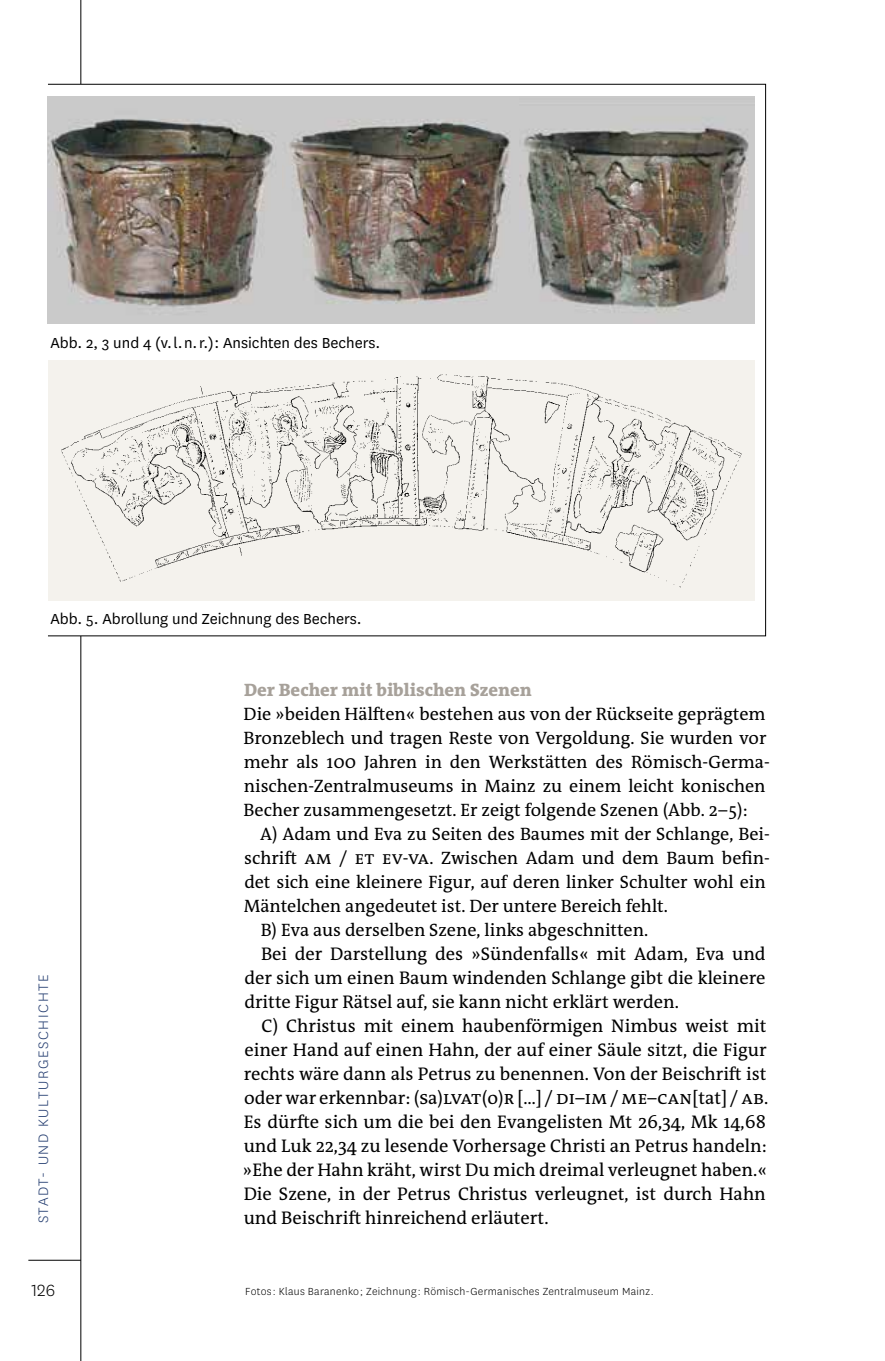
<style>
.page{position:relative;width:885px;height:1361px;background:#fff}
.page>*{position:absolute;margin:0;border:0;box-sizing:border-box;transform-origin:0 0}
.t1{font:300 19px "National";color:#000}
.t2{font:18.4px/24px "The Antiqua B W5 Plain";color:#000;text-align:justify}
.t3{font:18px/24px "The Antiqua B W5 Plain";color:#000}
.t4{font:800 18px "The Antiqua B W8";color:#a7a19a}
.t5{font:17px "National";color:#000}
.t6{font:300 16px "National";letter-spacing:.1em;color:#243d70}
.t7{font:300 12px "National";letter-spacing:.025em;color:#000}
</style>
<div class="page">
<hr style="left:80px;top:0;width:1px;height:1361px;background:#000">
<hr style="left:28px;top:1260px;width:53px;height:1px;background:#000">
<div style="left:48px;top:84px;width:717px;height:552px;background:#fff"></div>
<img style="left:48px;top:96px;width:706px;height:227px">
<div style="left:48px;top:361px;width:706px;height:240px;background:#f4f2ed"></div>
<img style="left:61px;top:374px;width:681px;height:214px">
<p class="t5" style="left:50px;top:332px;width:331px">Abb. 2, 3 und 4 (v. l. n. r.) : Ansichten des Bechers.</p>
<p class="t5" style="left:50px;top:608px;width:313px">Abb. 5. Abrollung und Zeichnung des Bechers.</p>
<p class="t6" style="left:33px;top:1223px;width:251px;rotate:-90deg">STADT- UND KULTURGESCHICHTE</p>
<p class="t1" style="left:32px;top:1278px;width:25px">126</p>
<p class="t4" style="left:244px;top:678px;width:289px">Der Becher mit biblischen Szenen</p>
<p class="t3" style="left:244px;top:702px;width:527px">Die »beiden Hälften« bestehen aus von der Rückseite geprägtem Bronzeblech und tragen Reste von Vergoldung. Sie wurden vor mehr als 100 Jahren in den Werkstätten des Römisch-Germa&shy;nischen-Zentralmuseums in Mainz zu einem leicht konischen Becher zusammengesetzt. Er zeigt folgende Szenen (Abb. 2–5):</p>
<p class="t3" style="left:260px;top:822px;width:511px">A) Adam und Eva zu Seiten des Baumes mit der Schlange, Bei-</p>
<p class="t3" style="left:244px;top:846px;width:527px">schrift AM / ET EV-VA. Zwischen Adam und dem Baum befin-</p>
<p class="t3" style="left:244px;top:870px;width:523px">det sich eine kleinere Figur, auf deren linker Schulter wohl ein</p>
<p class="t3" style="left:244px;top:894px;width:426px">Mäntelchen angedeutet ist. Der untere Bereich fehlt.</p>
<p class="t3" style="left:261px;top:918px;width:389px">B) Eva aus derselben Szene, links abgeschnitten.</p>
<p class="t2" style="left:244px;top:942px;width:522px;text-indent:17px">Bei der Darstellung des »Sündenfalls« mit Adam, Eva und der sich um einen Baum windenden Schlange gibt die kleinere dritte Figur Rätsel auf, sie kann nicht erklärt werden.</p>
<p class="t2" style="left:242px;top:1014px;width:527px;text-align:left;text-indent:19px">C) Christus mit einem haubenförmigen Nimbus weist mit einer Hand auf einen Hahn, der auf einer Säule sitzt, die Figur rechts wäre dann als Petrus zu benennen. Von der Beischrift ist oder war erkennbar: (Sa)LVAT(o)R […] / DI–IM / ME–CAN[tat] / AB.<br>Es dürfte sich um die bei den Evangelisten Mt 26,34, Mk 14,68 und Luk 22,34 zu lesende Vorhersage Christi an Petrus handeln: »Ehe der Hahn kräht, wirst Du mich dreimal verleugnet haben.« Die Szene, in der Petrus Christus verleugnet, ist durch Hahn und Beischrift hinreichend erläutert.</p>
<p class="t7" style="left:245px;top:1283px;width:410px">Fotos : Klaus Baranenko ; Zeichnung : Römisch-Germanisches Zentralmuseum Mainz.</p>
</div>
